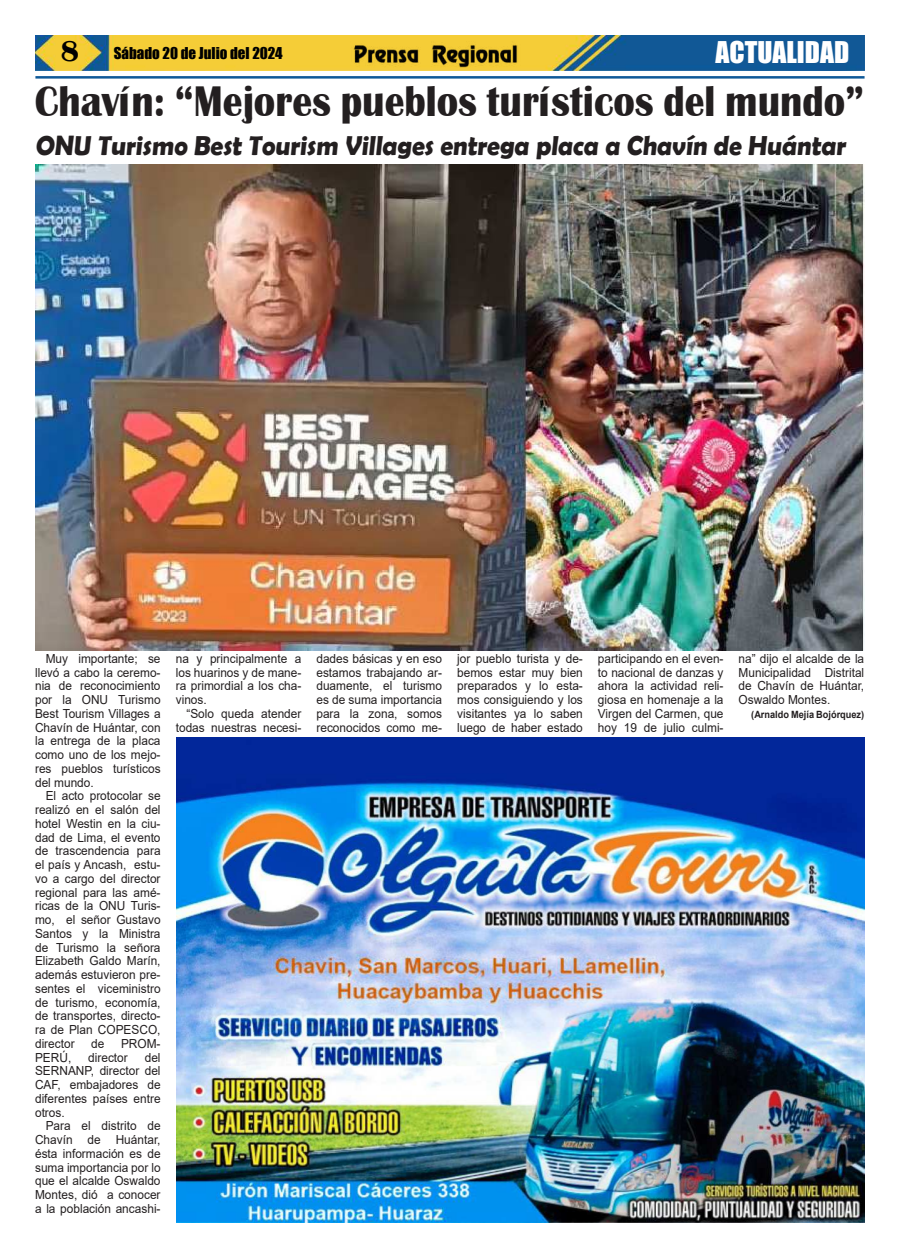
<style>
.page{position:relative;width:900px;height:1258px;background:#fff}
.page>*{position:absolute;margin:0;border:0;box-sizing:border-box;transform-origin:0 0}
.t1{font:700 44.12px "Britannic";color:#231f20;scale:.9 1}
.t2{font:700 27.5px "Berlin Sans FB Demi";color:#231f20;scale:.93 1}
.t3{font:27.5px "Impact";color:#fff}
.t4{font:15px "Impact";color:#000}
.t5{font:12.5px/13.8px "Arial";color:#231f20;text-align:justify;scale:.95 1}
.t6{font:700 10px "Arial";color:#231f20;scale:.92 1}
.s1{font-family:"Britannic";font-weight:700;font-size:30px}
</style>
<div class="page">
<img style="left:35px;top:35px;width:830px;height:36px">
<hr style="left:35px;top:76px;width:830px;height:3px;background:#0f5998">
<img style="left:351px;top:41px;width:169px;height:27px">
<img style="left:176px;top:737px;width:688px;height:485px">
<img style="left:35px;top:164px;width:829px;height:486px">
<p class="t4" style="left:61px;top:45px;width:224px"><span class="s1">8</span> Sábado 20 de Julio del 2024</p>
<h2 class="t3" style="left:716px;top:37px;width:135px">ACTUALIDAD</h2>
<h1 class="t1" style="left:35px;top:86px;width:923px">Chavín: “Mejores pueblos turísticos del mundo”</h1>
<h2 class="t2" style="left:35px;top:130px;width:876px">ONU Turismo Best Tourism Villages entrega placa a Chavín de Huántar</h2>
<p class="t5" style="left:35px;top:653px;width:134px;text-indent:11px">Muy importante; se llevó a cabo la ceremo&shy;nia de reconocimiento por la ONU Turismo Best Tourism Villages a Chavín de Huántar, con la entrega de la placa como uno de los mejo&shy;res pueblos turísticos del mundo.</p>
<p class="t5" style="left:35px;top:790px;width:134px;text-indent:11px">El acto protocolar se realizó en el salón del hotel Westin en la ciu&shy;dad de Lima, el evento de trascendencia para el país y Ancash, estu&shy;vo a cargo del director regional para las amé&shy;ricas de la ONU Turis&shy;mo, el señor Gustavo Santos y la Ministra de Turismo la señora Elizabeth Galdo Marín, además estuvieron pre&shy;sentes el viceministro de turismo, economía, de transportes, directo&shy;ra de Plan COPESCO, director</p>
<p class="t5" style="left:91px;top:1038px;width:15px">de</p>
<p class="t5" style="left:121px;top:1038px;width:43px">PROM-</p>
<p class="t5" style="left:35px;top:1051px;width:40px">PERÚ,</p>
<p class="t5" style="left:88px;top:1051px;width:43px">director</p>
<p class="t5" style="left:35px;top:1051px;width:134px;text-indent:110px">del SERNANP, director del CAF, embajadores de diferentes países entre otros.</p>
<p class="t5" style="left:35px;top:1120px;width:134px;text-indent:11px">Para el distrito de Chavín de Huántar, ésta información es de suma importancia por lo que el alcalde Oswaldo Montes, dió a conocer a la población ancashi-</p>
<p class="t5" style="left:176px;top:653px;width:134px">na y principalmente a los huarinos y de mane&shy;ra primordial a los cha&shy;vinos.</p>
<p class="t5" style="left:176px;top:708px;width:134px;text-align:right">“Solo queda atender todas nuestras necesi-</p>
<p class="t5" style="left:316px;top:653px;width:134px">dades básicas y en eso estamos trabajando ar&shy;duamente, el turismo es de suma importancia para la zona, somos reconocidos como me-</p>
<p class="t5" style="left:457px;top:653px;width:134px">jor pueblo turista y de&shy;bemos estar muy bien preparados y lo esta&shy;mos consiguiendo y los visitantes ya lo saben luego de haber estado</p>
<p class="t5" style="left:598px;top:653px;width:134px">participando en el even&shy;to nacional de danzas y ahora la actividad reli&shy;giosa en homenaje a la Virgen del Carmen, que hoy 19 de julio culmi-</p>
<p class="t5" style="left:739px;top:653px;width:134px">na” dijo el alcalde de la Municipalidad Distrital de Chavín de Huántar, Oswaldo Montes.</p>
<p class="t6" style="left:751px;top:711px;width:124px">(Arnaldo Mejía Bojórquez)</p>
</div>
